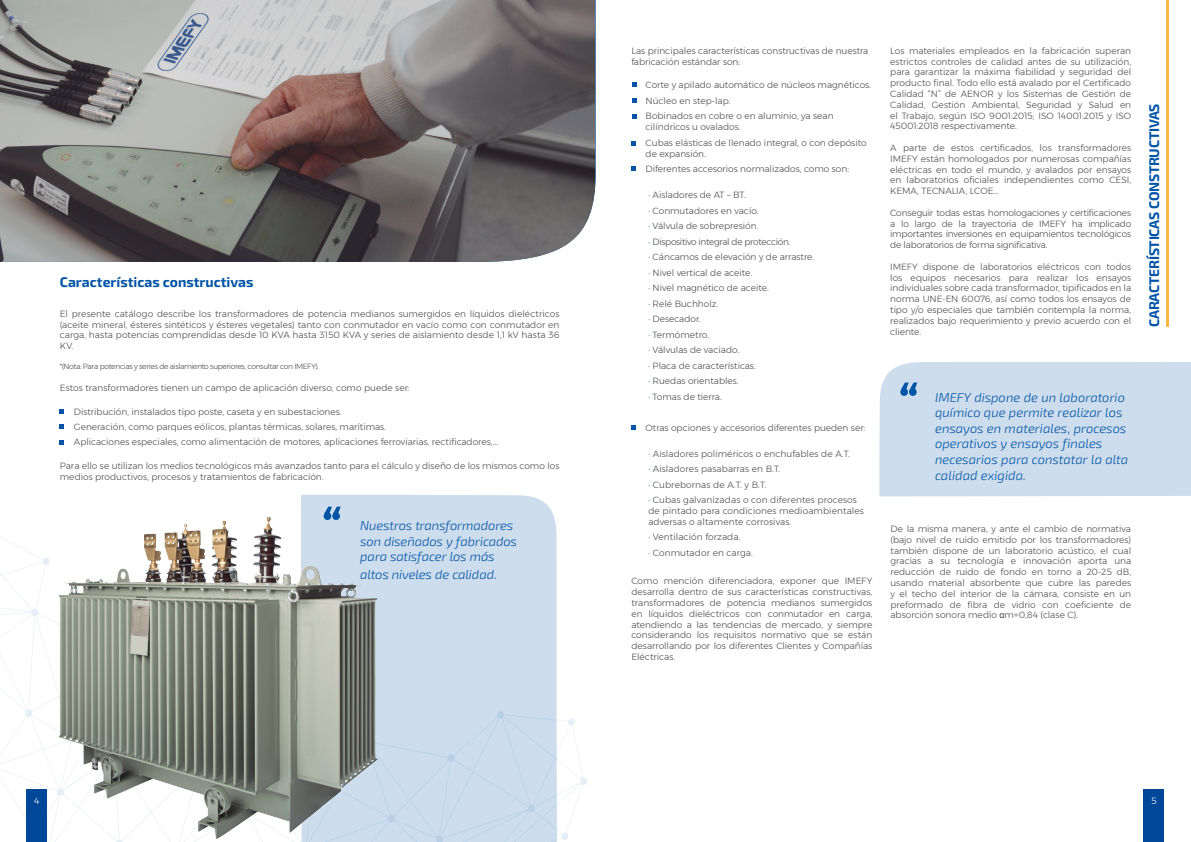
<style>
.page{position:relative;width:1191px;height:842px;background:#fff}
.page>*{position:absolute;margin:0;border:0;box-sizing:border-box;transform-origin:0 0}
.t1{font:600 50px "Montserrat";color:#0154a6}
.t2{font:700 14px "Exo 2";letter-spacing:-.01em;color:#0154a6}
.t3{font:italic 300 13px/15.6px "Exo 2";letter-spacing:-.005em;color:#0154a6}
.t4{font:300 9px/10.8px "Montserrat";color:#4b4c4d}
.t5{font:300 9px "Montserrat";color:#fff}
.t6{font:300 7.5px "Montserrat";letter-spacing:-.045em;color:#4b4c4d}
.s1{color:#0154a6}
.s2{font-family:"Arial";font-weight:400}
</style>
<div class="page">
<div style="left:879px;top:362px;width:312px;height:134px;background:#cddded"></div>
<div style="left:1143px;top:789px;width:21px;height:53px;background:#004799"></div>
<svg style="left:59px;top:409px;width:5px;height:4px"></svg>
<svg style="left:59px;top:424px;width:5px;height:5px"></svg>
<svg style="left:59px;top:440px;width:5px;height:4px"></svg>
<img style="left:0;top:0;width:595px;height:262px">
<hr style="left:1166px;top:0;width:2px;height:327px;background:#fcb740">
<svg style="left:301px;top:500px;width:286px;height:342px;fill:#cddded"></svg>
<svg style="left:632px;top:82px;width:4px;height:5px"></svg>
<svg style="left:632px;top:98px;width:4px;height:5px"></svg>
<svg style="left:631px;top:141px;width:5px;height:4px"></svg>
<svg style="left:632px;top:114px;width:4px;height:4px"></svg>
<svg style="left:631px;top:167px;width:5px;height:4px"></svg>
<svg style="left:631px;top:426px;width:5px;height:4px"></svg>
<img style="left:0;top:507px;width:420px;height:335px">
<h2 class="t2" style="left:60px;top:274px;width:195px">Características constructivas</h2>
<p class="t4" style="left:60px;top:308px;width:501px;text-align:justify">El presente catálogo describe los transformadores de potencia medianos sumergidos en líquidos dieléctricos (aceite mineral, ésteres sintéticos y ésteres vegetales) tanto con conmutador en vacío como con conmutador en carga, hasta potencias comprendidas desde 10 KVA hasta 3150 KVA y series de aislamiento desde 1,1 kV hasta 36<br>KV.</p>
<p class="t6" style="left:60px;top:361px;width:261px">*(Nota: Para potencias y series de aislamiento superiores, consultar con IMEFY).</p>
<p class="t4" style="left:60px;top:382px;width:351px">Estos transformadores tienen un campo de aplicación diverso, como puede ser:</p>
<p class="t4" style="left:74px;top:403px;width:425px;line-height:15.5px">Distribución, instalados tipo poste, caseta y en subestaciones.<br>Generación, como parques eólicos, plantas térmicas, solares, marítimas.<br>Aplicaciones especiales, como alimentación de motores, aplicaciones ferroviarias, rectificadores,...</p>
<p class="t4" style="left:60px;top:461px;width:501px">Para ello se utilizan los medios tecnológicos más avanzados tanto para el cálculo y diseño de los mismos como los medios productivos, procesos y tratamientos de fabricación.</p>
<h1 class="t1" style="left:322px;top:486px;width:22px">“</h1>
<h3 class="t3" style="left:360px;top:518px;width:158px">Nuestros transformadores son diseñados y fabricados para satisfacer los más</h3>
<h3 class="t3" style="left:360px;top:567px;width:138px">altos niveles de calidad.</h3>
<p class="t4" style="left:631px;top:45px;width:239px">Las principales características constructivas de nuestra fabricación estándar son:</p>
<p class="t4" style="left:645px;top:77px;width:227px;line-height:15.5px">Corte y apilado automático de núcleos magnéticos.<br>Núcleo en step-lap.<br>Bobinados en cobre o en aluminio, ya sean</p>
<p class="t4" style="left:645px;top:119px;width:223px;line-height:15.5px">cilíndricos u ovalados.<br>Cubas elásticas de llenado integral, o con depósito</p>
<p class="t4" style="left:645px;top:145px;width:205px;line-height:15.5px">de expansión.<br>Diferentes accesorios normalizados, como son:</p>
<p class="t4" style="left:648px;top:187px;width:167px;line-height:15.5px"><span class="s1">·</span> Aisladores de AT – BT.<br><span class="s1">·</span> Conmutadores en vacío.<br><span class="s1">·</span> Válvula de sobrepresión.<br><span class="s1">·</span> Dispositivo integral de protección.<br><span class="s1">·</span> Cáncamos de elevación y de arrastre. <span class="s1">·</span> Nivel vertical de aceite.<br><span class="s1">·</span> Nivel magnético de aceite.<br><span class="s1">·</span> Relé Buchholz.<br><span class="s1">·</span> Desecador.<br><span class="s1">·</span> Termómetro.<br><span class="s1">·</span> Válvulas de vaciado.<br><span class="s1">·</span> Placa de características.<br><span class="s1">·</span> Ruedas orientables.<br><span class="s1">·</span> Tomas de tierra.</p>
<p class="t4" style="left:645px;top:422px;width:221px">Otras opciones y accesorios diferentes pueden ser:</p>
<p class="t4" style="left:648px;top:446px;width:210px;line-height:15.5px"><span class="s1">·</span> Aisladores poliméricos o enchufables de A.T.<br><span class="s1">·</span> Aisladores pasabarras en B.T.<br><span class="s1">·</span> Cubrebornas de A.T. y B.T.<br><span class="s1">·</span> Cubas galvanizadas o con diferentes procesos</p>
<p class="t4" style="left:648px;top:505px;width:217px">de pintado para condiciones medioambientales adversas o altamente corrosivas.</p>
<p class="t4" style="left:648px;top:529px;width:106px;line-height:15.5px"><span class="s1">·</span> Ventilación forzada.<br><span class="s1">·</span> Conmutador en carga.</p>
<p class="t4" style="left:631px;top:576px;width:242px;text-align:justify">Como mención diferenciadora, exponer que IMEFY desarrolla dentro de sus características constructivas, transformadores de potencia medianos sumergidos en líquidos dieléctricos con conmutador en carga, atendiendo a las tendencias de mercado, y siempre considerando los requisitos normativo que se están desarrollando por los diferentes Clientes y Compañías Eléctricas.</p>
<p class="t4" style="left:890px;top:45px;width:242px;text-align:justify">Los materiales empleados en la fabricación superan estrictos controles de calidad antes de su utilización, para garantizar la máxima fiabilidad y seguridad del producto final. Todo ello está avalado por el Certificado Calidad “N” de AENOR y los Sistemas de Gestión de Calidad, Gestión Ambiental, Seguridad y Salud en el Trabajo, según ISO 9001:2015; ISO 14001:2015 y ISO 45001:2018 respectivamente.</p>
<p class="t4" style="left:890px;top:142px;width:242px;text-align:justify">A parte de estos certificados, los transformadores IMEFY están homologados por numerosas compañías eléctricas en todo el mundo, y avalados por ensayos en laboratorios oficiales independientes como CESI, KEMA, TECNALIA, LCOE…</p>
<p class="t4" style="left:890px;top:207px;width:242px;text-align:justify">Conseguir todas estas homologaciones y certificaciones a lo largo de la trayectoria de IMEFY ha implicado importantes inversiones en equipamientos tecnológicos de laboratorios de forma significativa.</p>
<p class="t4" style="left:890px;top:261px;width:242px;text-align:justify">IMEFY dispone de laboratorios eléctricos con todos los equipos necesarios para realizar los ensayos individuales sobre cada transformador, tipificados en la norma UNE-EN 60076, así como todos los ensayos de tipo y/o especiales que también contempla la norma, realizados bajo requerimiento y previo acuerdo con el cliente.</p>
<h2 class="t2" style="left:1146px;top:327px;width:225px;rotate:-90deg">CARACTERÍSTICAS CONSTRUCTIVAS</h2>
<h1 class="t1" style="left:899px;top:362px;width:22px">“</h1>
<h3 class="t3" style="left:935px;top:389px;width:195px">IMEFY dispone de un laboratorio químico que permite realizar los ensayos en materiales, procesos operativos y ensayos finales necesarios para constatar la alta calidad exigida.</h3>
<p class="t4" style="left:890px;top:523px;width:242px;text-align:justify">De la misma manera, y ante el cambio de normativa (bajo nivel de ruido emitido por los transformadores) también dispone de un laboratorio acústico, el cual gracias a su tecnología e innovación aporta una reducción de ruido de fondo en torno a 20-25 dB, usando material absorbente que cubre las paredes y el techo del interior de la cámara, consiste en un preformado de fibra de vidrio con coeficiente de absorción sonora medio <span class="s2">α</span>m=0,84 (clase C).</p>
<p class="t5" style="left:34px;top:794px;width:7px">4</p>
<p class="t5" style="left:1151px;top:794px;width:7px">5</p>
</div>
